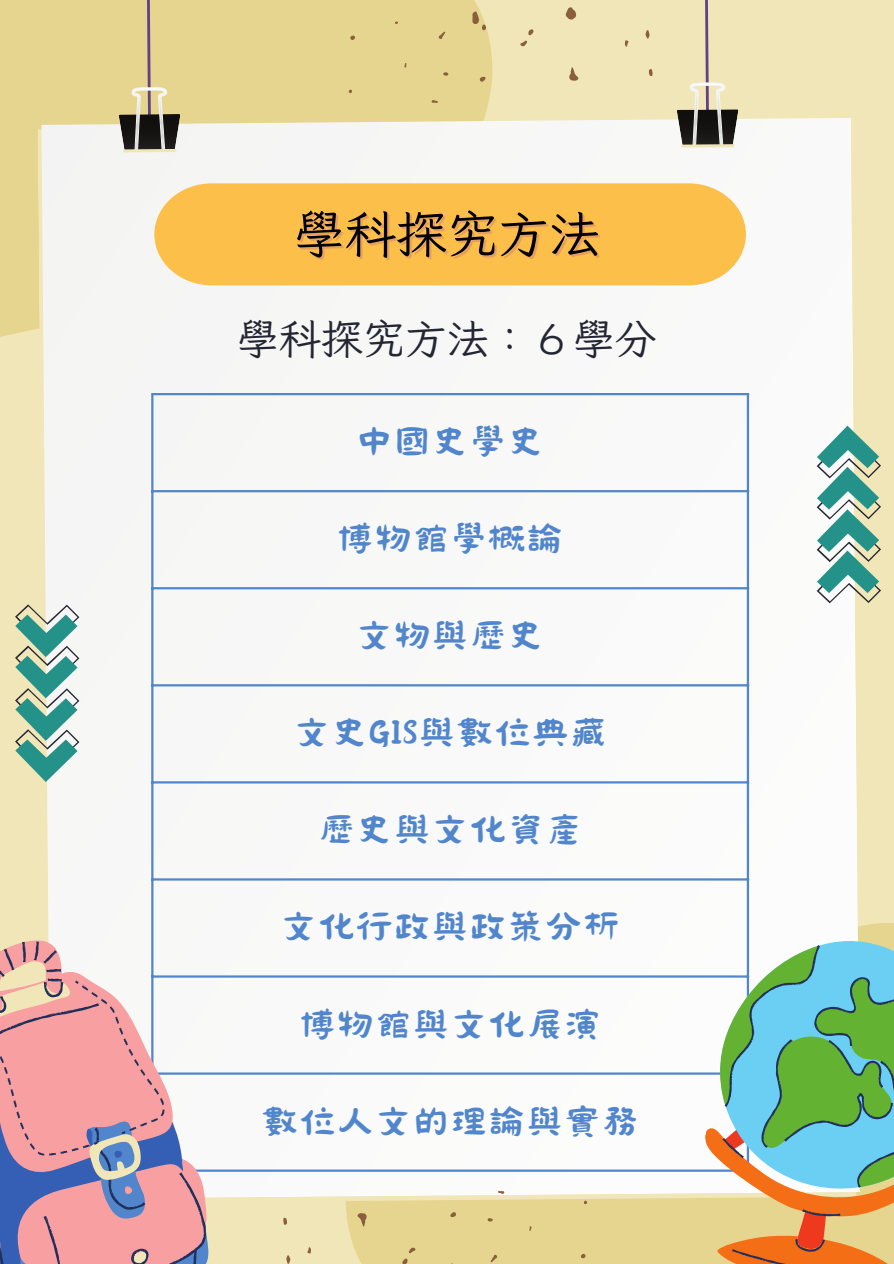
<style>
.page{position:relative;width:894px;height:1264px;background:#fff}
.page>*{position:absolute;margin:0;border:0;box-sizing:border-box;transform-origin:0 0}
.t1{font:51px "Iansui 094";color:#000}
.t2{font:42px "Canva Li CN";color:#5186cd}
.t3{font:42px "Iansui 094";color:#242733}
.s1{color:rgb(161 56 161/.24)}
</style>
<div class="page">
<div style="left:0;top:0;width:893px;height:1263px;background:#f1e6b8"></div>
<div style="left:0;top:0;width:493px;height:337px;background:#e6d58f"></div>
<div style="left:345px;top:1203px;width:336px;height:60px;background:#e6d58f"></div>
<div style="left:41px;top:118px;width:817px;height:1080px;background:#f9f9f8"></div>
<svg style="left:119px;top:0;width:61px;height:152px;background:#bbae7f"></svg>
<hr style="left:123px;top:149px;width:53px;height:3px;background:#f1e6b8">
<svg style="left:676px;top:0;width:62px;height:147px"></svg>
<svg style="left:681px;top:144px;width:53px;height:4px"></svg>
<div style="left:154px;top:183px;width:591px;height:102px;background:#fcbf49"></div>
<hr style="left:151px;top:395px;width:2px;height:774px;background:#5186cd">
<hr style="left:746px;top:395px;width:2px;height:774px;background:#5186cd">
<hr style="left:151px;top:393px;width:597px;height:2px;background:#5186cd">
<hr style="left:151px;top:490px;width:597px;height:2px;background:#5186cd">
<hr style="left:151px;top:587px;width:597px;height:2px;background:#5186cd">
<hr style="left:151px;top:684px;width:597px;height:2px;background:#5186cd">
<hr style="left:151px;top:781px;width:597px;height:2px;background:#5186cd">
<hr style="left:151px;top:878px;width:597px;height:2px;background:#5186cd">
<hr style="left:151px;top:975px;width:597px;height:2px;background:#5186cd">
<hr style="left:151px;top:1072px;width:597px;height:2px;background:#5186cd">
<hr style="left:151px;top:1169px;width:597px;height:2px;background:#5186cd">
<svg style="left:0;top:941px;width:206px;height:322px;background:#d9acb7"></svg>
<svg style="left:681px;top:916px;width:212px;height:347px;background:#f5f3e7"></svg>
<svg style="left:696px;top:933px;width:197px;height:330px;background:#a2c09d"></svg>
<svg style="left:565px;top:7px;width:11px;height:13px"></svg>
<svg style="left:569px;top:67px;width:9px;height:14px"></svg>
<svg style="left:645px;top:30px;width:4px;height:9px"></svg>
<svg style="left:438px;top:32px;width:7px;height:7px"></svg>
<svg style="left:520px;top:29px;width:13px;height:17px"></svg>
<svg style="left:648px;top:69px;width:4px;height:7px"></svg>
<svg style="left:479px;top:77px;width:6px;height:5px"></svg>
<svg style="left:625px;top:40px;width:3px;height:7px"></svg>
<svg style="left:472px;top:11px;width:14px;height:19px"></svg>
<svg style="left:350px;top:36px;width:5px;height:4px"></svg>
<svg style="left:443px;top:72px;width:5px;height:4px"></svg>
<svg style="left:431px;top:100px;width:7px;height:3px"></svg>
<svg style="left:348px;top:89px;width:4px;height:4px"></svg>
<svg style="left:357px;top:1212px;width:10px;height:14px"></svg>
<svg style="left:286px;top:1255px;width:4px;height:8px"></svg>
<svg style="left:490px;top:1254px;width:7px;height:8px"></svg>
<svg style="left:402px;top:1247px;width:13px;height:16px"></svg>
<svg style="left:283px;top:1217px;width:4px;height:7px"></svg>
<svg style="left:450px;top:1211px;width:6px;height:6px"></svg>
<svg style="left:307px;top:1247px;width:4px;height:6px"></svg>
<svg style="left:580px;top:1253px;width:5px;height:5px"></svg>
<svg style="left:487px;top:1218px;width:5px;height:3px"></svg>
<svg style="left:498px;top:1190px;width:6px;height:3px"></svg>
<svg style="left:583px;top:1200px;width:4px;height:4px"></svg>
<svg style="left:816px;top:425px;width:64px;height:178px"></svg>
<svg style="left:15px;top:604px;width:64px;height:178px"></svg>
<p class="t1" style="left:293px;top:207px;width:307px">學科探究<span class="s1">方</span>法</p>
<p class="t3" style="left:236px;top:317px;width:421px">學科探究方法：６學分</p>
<p class="t2" style="left:355px;top:423px;width:190px">中國史學史</p>
<p class="t2" style="left:336px;top:520px;width:228px">博物館學概論</p>
<p class="t2" style="left:355px;top:617px;width:190px">文物與歷史</p>
<h1 class="t2" style="left:293px;top:714px;width:315px">文史GIS與數位典藏</h1>
<p class="t2" style="left:317px;top:811px;width:266px">歷史與文化資產</p>
<p class="t2" style="left:280px;top:908px;width:342px">文化行政與政策分析</p>
<p class="t2" style="left:299px;top:1005px;width:304px">博物館與文化展演</p>
<p class="t2" style="left:261px;top:1102px;width:379px">數位人文的理論與實務</p>
</div>
